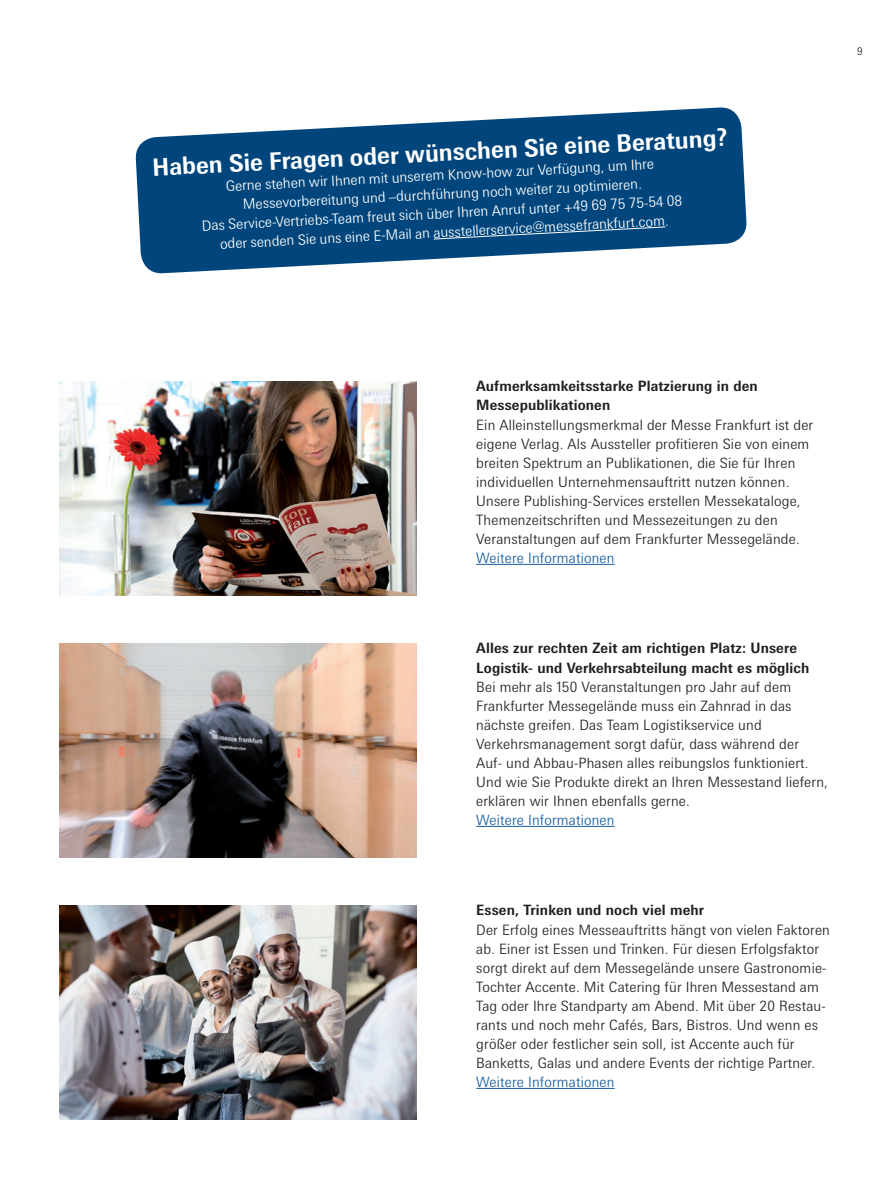
<style>
.page{position:relative;width:893px;height:1191px;background:#fff}
.page>*{position:absolute;margin:0;border:0;box-sizing:border-box;transform-origin:0 0}
.t1{font:700 24px "Messe Univers";color:#fff}
.t2{font:300 14.25px/19px "Messe Univers";letter-spacing:.01em;color:#231f20}
.t3{font:300 14.25px/19px "Messe Univers";color:#fff;text-align:center}
.t4{font:700 14.25px/19px "Messe Univers";letter-spacing:.01em;color:#231f20}
.t5{font:300 14.25px "Messe Univers";letter-spacing:.01em;color:#175d9e}
.t6{font:300 10.5px "Messe Univers";color:#231f20}
</style>
<div class="page">
<img style="left:60px;top:381px;width:357px;height:214px">
<img style="left:60px;top:643px;width:357px;height:214px">
<img style="left:60px;top:905px;width:357px;height:214px">
<hr style="left:476px;top:564px;width:139px;height:1px;background:#175d9e">
<hr style="left:476px;top:1088px;width:139px;height:1px;background:#175d9e">
<hr style="left:476px;top:826px;width:139px;height:1px;background:#175d9e">
<svg style="left:135px;top:107px;width:612px;height:167px;fill:#00467c"></svg>
<svg style="left:433px;top:226px;width:233px;height:14px;background:#125385"></svg>
<h1 class="t1" style="left:152px;top:153px;width:578px;rotate:-3deg">Haben Sie Fragen oder wünschen Sie eine Beratung?</h1>
<p class="t3" style="left:199px;top:178px;width:483px;rotate:-3deg">Gerne stehen wir Ihnen mit unserem Know-how zur Verfügung, um Ihre Messevorbereitung und –durchführung noch weiter zu optimieren.<br>Das Service-Vertriebs-Team freut sich über Ihren Anruf unter +49 69 75 75-54 08 oder senden Sie uns eine E-Mail an ausstellerservice@messefrankfurt.com.</p>
<p class="t6" style="left:857px;top:45px;width:7px">9</p>
<p class="t4" style="left:476px;top:376px;width:283px">Aufmerksamkeitsstarke Platzierung in den<br>Messepublikationen</p>
<p class="t2" style="left:476px;top:415px;width:338px">Ein Alleinstellungsmerkmal der Messe Frankfurt ist der eigene Verlag. Als Aussteller profitieren Sie von einem breiten Spektrum an Publikationen, die Sie für Ihren individuellen Unternehmensauftritt nutzen können.<br>Unsere Publishing-Services erstellen Messekataloge, Themenzeitschriften und Messezeitungen zu den Veranstaltungen auf dem Frankfurter Messegelände.</p>
<p class="t5" style="left:476px;top:549px;width:140px">Weitere Informationen</p>
<p class="t4" style="left:476px;top:638px;width:335px">Alles zur rechten Zeit am richtigen Platz: Unsere<br>Logistik- und Verkehrsabteilung macht es möglich</p>
<p class="t2" style="left:476px;top:676px;width:353px">Bei mehr als 150 Veranstaltungen pro Jahr auf dem Frankfurter Messegelände muss ein Zahnrad in das nächste greifen. Das Team Logistikservice und Verkehrsmanagement sorgt dafür, dass während der Auf- und Abbau-Phasen alles reibungslos funktioniert.<br>Und wie Sie Produkte direkt an Ihren Messestand liefern, erklären wir Ihnen ebenfalls gerne.</p>
<p class="t5" style="left:476px;top:811px;width:140px">Weitere Informationen</p>
<p class="t4" style="left:476px;top:900px;width:229px">Essen, Trinken und noch viel mehr</p>
<p class="t2" style="left:476px;top:919px;width:355px">Der Erfolg eines Messeauftritts hängt von vielen Faktoren ab. Einer ist Essen und Trinken. Für diesen Erfolgsfaktor sorgt direkt auf dem Messegelände unsere Gastronomie-Tochter Accente. Mit Catering für Ihren Messestand am Tag oder Ihre Standparty am Abend. Mit über 20 Restau&shy;rants und noch mehr Cafés, Bars, Bistros. Und wenn es größer oder festlicher sein soll, ist Accente auch für Banketts, Galas und andere Events der richtige Partner.</p>
<p class="t5" style="left:476px;top:1073px;width:140px">Weitere Informationen</p>
</div>
